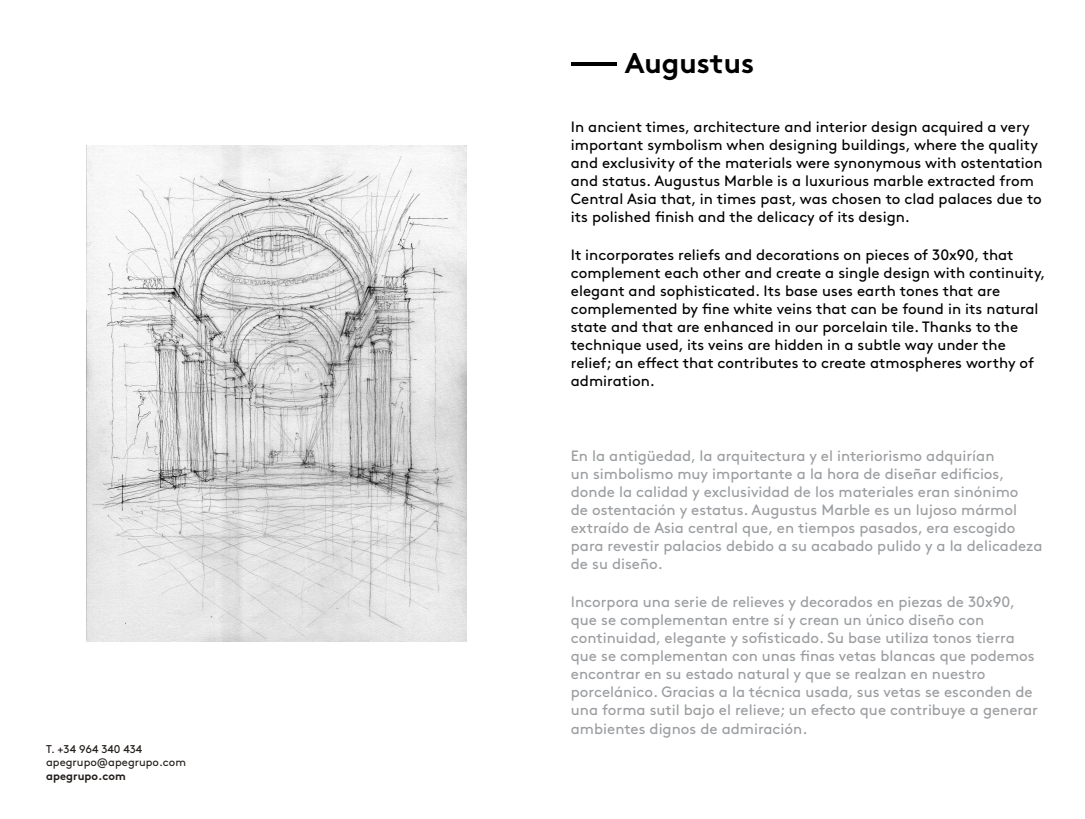
<style>
.page{position:relative;width:1085px;height:819px;background:#fff}
.page>*{position:absolute;margin:0;border:0;box-sizing:border-box;transform-origin:0 0}
.t1{font:700 28.62px "Brown Std";color:#000001;scale:2 1}
.t2{font:15px/18.1px "Brown Std";color:#9b9da0}
.t3{font:15px/18px "Brown Std";color:#000}
.t4{font:11.25px/13.5px "Brown Std";color:#221d1b}
.t5{font:700 11.25px "Brown Std";color:#221d1b}
</style>
<div class="page">
<img style="left:87px;top:145px;width:379px;height:496px">
<p class="t4" style="left:46px;top:742px;width:141px">T. +34 964 340 434 apegrupo@apegrupo.com</p>
<p class="t5" style="left:46px;top:769px;width:81px">apegrupo.com</p>
<h1 class="t1" style="left:570px;top:45px;width:93px">— Augustus</h1>
<p class="t3" style="left:570px;top:118px;width:473px">In ancient times, architecture and interior design acquired a very important symbolism when designing buildings, where the quality and exclusivity of the materials were synonymous with ostentation and status. Augustus Marble is a luxurious marble extracted from Central Asia that, in times past, was chosen to clad palaces due to its polished finish and the delicacy of its design.</p>
<p class="t3" style="left:570px;top:246px;width:476px">It incorporates reliefs and decorations on pieces of 30x90, that complement each other and create a single design with continuity, elegant and sophisticated. Its base uses earth tones that are complemented by fine white veins that can be found in its natural state and that are enhanced in our porcelain tile. Thanks to the technique used, its veins are hidden in a subtle way under the relief; an effect that contributes to create atmospheres worthy of admiration.</p>
<p class="t2" style="left:570px;top:447px;width:473px">En la antigüedad, la arquitectura y el interiorismo adquirían<br>un simbolismo muy importante a la hora de diseñar edificios, donde la calidad y exclusividad de los materiales eran sinónimo<br>de ostentación y estatus. Augustus Marble es un lujoso mármol extraído de Asia central que, en tiempos pasados, era escogido para revestir palacios debido a su acabado pulido y a la delicadeza de su diseño.</p>
<p class="t2" style="left:570px;top:592px;width:468px">Incorpora una serie de relieves y decorados en piezas de 30x90, que se complementan entre sí y crean un único diseño con continuidad, elegante y sofisticado. Su base utiliza tonos tierra que se complementan con unas finas vetas blancas que podemos encontrar en su estado natural y que se realzan en nuestro porcelánico. Gracias a la técnica usada, sus vetas se esconden de una forma sutil bajo el relieve; un efecto que contribuye a generar ambientes dignos de admiración.</p>
</div>
